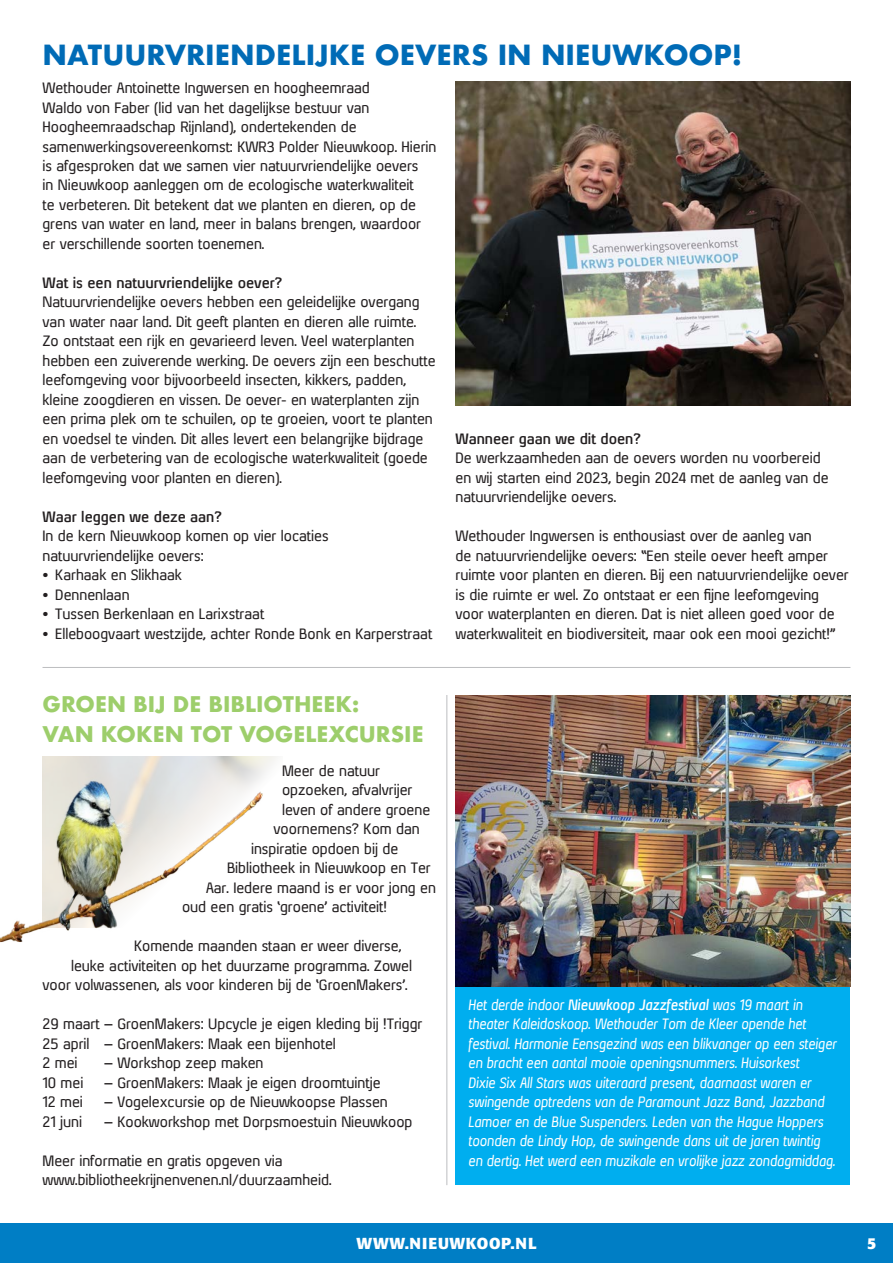
<style>
.page{position:relative;width:893px;height:1263px;background:#fff}
.page>*{position:absolute;margin:0;border:0;box-sizing:border-box;transform-origin:0 0}
.t1{font:700 27px "Futura";color:#006bb6}
.t2{font:700 21px/29.4px "Futura";color:#9dce6b}
.t3{font:700 15.75px "Formata";letter-spacing:.05em;color:#fff}
.t4{font:14.25px/19.5px "Xenu";color:#231f20}
.t5{font:italic 14.25px/19.5px "Xenu";color:#fff;scale:.95 1}
.t6{font:700 14.25px "Xenu";color:#231f20}
.s1{font-weight:700}
</style>
<div class="page">
<img style="left:455px;top:81px;width:395px;height:324px">
<hr style="left:43px;top:667px;width:807px;height:1px;background:#bcbdc0">
<img style="left:0;top:777px;width:116px;height:165px">
<img style="left:43px;top:756px;width:234px;height:171px">
<hr style="left:446px;top:695px;width:1px;height:490px;background:#bcbdc0">
<div style="left:455px;top:884px;width:395px;height:301px;background:#00aeef"></div>
<img style="left:455px;top:695px;width:395px;height:291px">
<div style="left:0;top:1224px;width:893px;height:39px;background:#007ec5"></div>
<h1 class="t1" style="left:43px;top:35px;width:701px">NATUURVRIENDELIJKE OEVERS IN NIEUWKOOP!</h1>
<p class="t4" style="left:43px;top:78px;width:395px">Wethouder Antoinette Ingwersen en hoogheemraad<br>Waldo von Faber (lid van het dagelijkse bestuur van Hoogheemraadschap Rijnland), ondertekenden de samenwerkingsovereenkomst: KWR3 Polder Nieuwkoop. Hierin is afgesproken dat we samen vier natuurvriendelijke oevers<br>in Nieuwkoop aanleggen om de ecologische waterkwaliteit<br>te verbeteren. Dit betekent dat we planten en dieren, op de grens van water en land, meer in balans brengen, waardoor er verschillende soorten toenemen.</p>
<p class="t6" style="left:43px;top:274px;width:242px">Wat is een natuurvriendelijke oever?</p>
<p class="t4" style="left:43px;top:292px;width:395px">Natuurvriendelijke oevers hebben een geleidelijke overgang van water naar land. Dit geeft planten en dieren alle ruimte.<br>Zo ontstaat een rijk en gevarieerd leven. Veel waterplanten hebben een zuiverende werking. De oevers zijn een beschutte leefomgeving voor bijvoorbeeld insecten, kikkers, padden, kleine zoogdieren en vissen. De oever- en waterplanten zijn een prima plek om te schuilen, op te groeien, voort te planten en voedsel te vinden. Dit alles levert een belangrijke bijdrage aan de verbetering van de ecologische waterkwaliteit (goede leefomgeving voor planten en dieren).</p>
<p class="t6" style="left:43px;top:508px;width:181px">Waar leggen we deze aan?</p>
<p class="t4" style="left:43px;top:526px;width:288px">In de kern Nieuwkoop komen op vier locaties natuurvriendelijke oevers:</p>
<p class="t4" style="left:43px;top:565px;width:141px">• Karhaak en Slikhaak</p>
<p class="t4" style="left:43px;top:585px;width:89px">• Dennenlaan</p>
<p class="t4" style="left:43px;top:604px;width:223px">• Tussen Berkenlaan en Larixstraat</p>
<p class="t4" style="left:43px;top:624px;width:391px">• Elleboogvaart westzijde, achter Ronde Bonk en Karperstraat</p>
<p class="t6" style="left:455px;top:430px;width:187px">Wanneer gaan we dit doen?</p>
<p class="t4" style="left:455px;top:448px;width:375px">De werkzaamheden aan de oevers worden nu voorbereid en wij starten eind 2023, begin 2024 met de aanleg van de natuurvriendelijke oevers.</p>
<p class="t4" style="left:455px;top:526px;width:395px">Wethouder Ingwersen is enthousiast over de aanleg van<br>de natuurvriendelijke oevers: “Een steile oever heeft amper ruimte voor planten en dieren. Bij een natuurvriendelijke oever is die ruimte er wel. Zo ontstaat er een fijne leefomgeving voor waterplanten en dieren. Dat is niet alleen goed voor de waterkwaliteit en biodiversiteit, maar ook een mooi gezicht!”</p>
<h2 class="t2" style="left:43px;top:690px;width:383px">GROEN BIJ DE BIBLIOTHEEK:<br>VAN KOKEN TOT VOGELEXCURSIE</h2>
<p class="t4" style="left:282px;top:760px;width:99px">Meer de natuur</p>
<p class="t4" style="left:282px;top:780px;width:132px">opzoeken, afvalvrijer</p>
<p class="t4" style="left:282px;top:799px;width:150px">leven of andere groene</p>
<p class="t4" style="left:274px;top:819px;width:148px">voornemens? Kom dan</p>
<p class="t4" style="left:251px;top:838px;width:149px">inspiratie opdoen bij de</p>
<p class="t4" style="left:227px;top:858px;width:205px">Bibliotheek in Nieuwkoop en Ter</p>
<p class="t4" style="left:206px;top:877px;width:231px">Aar. Iedere maand is er voor jong en</p>
<p class="t4" style="left:182px;top:897px;width:206px">oud een gratis ‘groene’ activiteit!</p>
<p class="t4" style="left:134px;top:936px;width:269px">Komende maanden staan er weer diverse,</p>
<p class="t4" style="left:71px;top:955px;width:343px">leuke activiteiten op het duurzame programma. Zowel</p>
<p class="t4" style="left:43px;top:975px;width:367px">voor volwassenen, als voor kinderen bij de ‘GroenMakers’.</p>
<p class="t4" style="left:43px;top:1014px;width:381px">29 maart – GroenMakers: Upcycle je eigen kleding bij !Triggr<br>25 april – GroenMakers: Maak een bijenhotel<br>2 mei</p>
<p class="t4" style="left:104px;top:1053px;width:161px">– Workshop zeep maken</p>
<p class="t4" style="left:43px;top:1072px;width:42px">10 mei</p>
<p class="t4" style="left:104px;top:1072px;width:278px">– GroenMakers: Maak je eigen droomtuintje</p>
<p class="t4" style="left:43px;top:1092px;width:42px">12 mei</p>
<p class="t4" style="left:104px;top:1092px;width:285px">– Vogelexcursie op de Nieuwkoopse Plassen</p>
<p class="t4" style="left:43px;top:1111px;width:41px">21 juni</p>
<p class="t4" style="left:104px;top:1111px;width:310px">– Kookworkshop met Dorpsmoestuin Nieuwkoop</p>
<p class="t4" style="left:43px;top:1150px;width:290px">Meer informatie en gratis opgeven via www.bibliotheekrijnenvenen.nl/duurzaamheid.</p>
<p class="t5" style="left:468px;top:994px;width:389px">Het derde indoor <span class="s1">Nieuwkoop Jazzfestival</span> was 19 maart in theater Kaleidoskoop. Wethouder Tom de Kleer opende het festival. Harmonie Eensgezind was een blikvanger op een steiger en bracht een aantal mooie openingsnummers. Huisorkest<br>Dixie Six All Stars was uiteraard present, daarnaast waren er swingende optredens van de Paramount Jazz Band, Jazzband Lamoer en de Blue Suspenders. Leden van the Hague Hoppers toonden de Lindy Hop, de swingende dans uit de jaren twintig en dertig. Het werd een muzikale en vrolijke jazz zondagmiddag.</p>
<p class="t3" style="left:356px;top:1233px;width:182px">WWW.NIEUWKOOP.NL</p>
<p class="t3" style="left:867px;top:1233px;width:11px">5</p>
</div>
